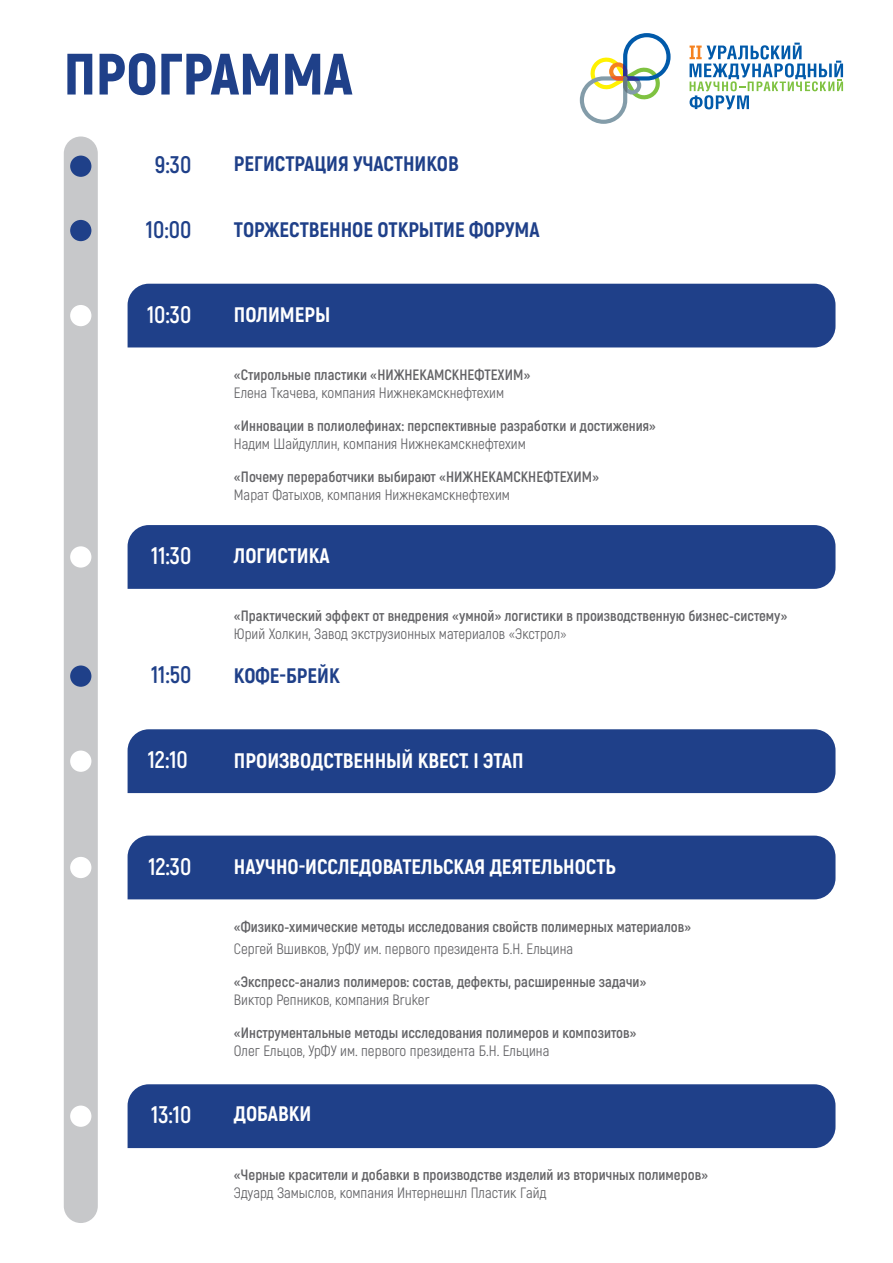
<style>
.page{position:relative;width:893px;height:1263px;background:#fff}
.page>*{position:absolute;margin:0;border:0;box-sizing:border-box;transform-origin:0 0}
.t1{font:900 58.2px "Akrobat";color:#1f4089}
.t2{font:700 24px "Akrobat";color:#fff}
.t3{font:700 24px "Akrobat";color:#1f4089}
.t4{font:800 21px "Akrobat";color:#fff}
.t5{font:800 21px "Akrobat";color:#1f4089}
.t6{font:700 15px "Akrobat";color:#636366}
.t7{font:15px "Akrobat";color:#636366}
</style>
<div class="page">
<div style="left:64px;top:136px;width:34px;height:1087px;background:#c7c8ca;border-radius:17px"></div>
<div style="left:128px;top:284px;width:707px;height:63px;background:#1f4089"></div>
<div style="left:128px;top:836px;width:707px;height:63px;background:#1f4089"></div>
<svg style="left:580px;top:33px;width:91px;height:91px"></svg>
<svg style="left:690px;top:43px;width:153px;height:66px"></svg>
<div style="left:70px;top:156px;width:21px;height:21px;background:#1f4089;border-radius:50%"></div>
<div style="left:70px;top:220px;width:21px;height:21px;background:#1f4089;border-radius:50%"></div>
<div style="left:70px;top:305px;width:21px;height:21px;background:#fff;border-radius:50%"></div>
<div style="left:128px;top:525px;width:707px;height:64px;background:#1f4089"></div>
<div style="left:70px;top:546px;width:21px;height:22px;background:#fff;border-radius:50%"></div>
<div style="left:70px;top:665px;width:21px;height:22px;background:#1f4089;border-radius:50%"></div>
<div style="left:70px;top:857px;width:21px;height:21px;background:#fff;border-radius:50%"></div>
<div style="left:128px;top:1084px;width:707px;height:64px;background:#1f4089"></div>
<div style="left:70px;top:1105px;width:21px;height:22px;background:#fff;border-radius:50%"></div>
<div style="left:70px;top:750px;width:21px;height:22px;background:#fff;border-radius:50%"></div>
<div style="left:128px;top:729px;width:707px;height:64px;background:#1f4089"></div>
<h1 class="t1" style="left:64px;top:36px;width:290px">ПРОГРАММА</h1>
<h2 class="t3" style="left:155px;top:150px;width:38px">9:30</h2>
<h3 class="t5" style="left:234px;top:151px;width:226px">РЕГИСТРАЦИЯ УЧАСТНИКОВ</h3>
<h2 class="t3" style="left:146px;top:214px;width:47px">10:00</h2>
<h3 class="t5" style="left:234px;top:216px;width:307px">ТОРЖЕСТВЕННОЕ ОТКРЫТИЕ ФОРУМА</h3>
<h2 class="t2" style="left:147px;top:299px;width:46px">10:30</h2>
<h3 class="t4" style="left:234px;top:301px;width:98px">ПОЛИМЕРЫ</h3>
<p class="t6" style="left:234px;top:365px;width:298px">«Стирольные пластики «НИЖНЕКАМСКНЕФТЕХИМ»</p>
<p class="t7" style="left:234px;top:383px;width:272px">Елена Ткачева, компания Нижнекамскнефтехим</p>
<p class="t6" style="left:234px;top:416px;width:424px">«Инновации в полиолефинах: перспективные разработки и достижения»</p>
<p class="t7" style="left:234px;top:434px;width:293px">Надим Шайдуллин, компания Нижнекамскнефтехим</p>
<p class="t6" style="left:234px;top:467px;width:367px">«Почему переработчики выбирают «НИЖНЕКАМСКНЕФТЕХИМ»</p>
<p class="t7" style="left:234px;top:485px;width:277px">Марат Фатыхов, компания Нижнекамскнефтехим</p>
<h2 class="t2" style="left:151px;top:541px;width:42px">11:30</h2>
<h3 class="t4" style="left:234px;top:542px;width:97px">ЛОГИСТИКА</h3>
<p class="t6" style="left:234px;top:606px;width:555px">«Практический эффект от внедрения «умной» логистики в производственную бизнес-систему»</p>
<p class="t7" style="left:234px;top:625px;width:334px">Юрий Холкин, Завод экструзионных материалов «Экстрол»</p>
<h2 class="t3" style="left:151px;top:660px;width:42px">11:50</h2>
<h3 class="t5" style="left:234px;top:662px;width:108px">КОФЕ-БРЕЙК</h3>
<h2 class="t2" style="left:148px;top:745px;width:42px">12:10</h2>
<h3 class="t4" style="left:234px;top:747px;width:291px">ПРОИЗВОДСТВЕННЫЙ КВЕСТ. I ЭТАП</h3>
<h2 class="t2" style="left:148px;top:851px;width:45px">12:30</h2>
<h3 class="t4" style="left:234px;top:853px;width:383px">НАУЧНО-ИССЛЕДОВАТЕЛЬСКАЯ ДЕЯТЕЛЬНОСТЬ</h3>
<p class="t6" style="left:234px;top:917px;width:459px">«Физико-химические методы исследования свойств полимерных материалов»</p>
<p class="t7" style="left:234px;top:940px;width:341px">Сергей Вшивков, УрФУ им. первого президента Б.Н. Ельцина</p>
<p class="t6" style="left:234px;top:972px;width:414px">«Экспресс-анализ полимеров: состав, дефекты, расширенные задачи»</p>
<p class="t7" style="left:234px;top:991px;width:197px">Виктор Репников, компания Bruker</p>
<p class="t6" style="left:234px;top:1023px;width:404px">«Инструментальные методы исследования полимеров и композитов»</p>
<p class="t7" style="left:234px;top:1042px;width:317px">Олег Ельцов, УрФУ им. первого президента Б.Н. Ельцина</p>
<h2 class="t2" style="left:151px;top:1100px;width:42px">13:10</h2>
<h3 class="t4" style="left:234px;top:1101px;width:79px">ДОБАВКИ</h3>
<p class="t6" style="left:234px;top:1165px;width:476px">«Черные красители и добавки в производстве изделий из вторичных полимеров»</p>
<p class="t7" style="left:234px;top:1184px;width:314px">Эдуард Замыслов, компания Интернешнл Пластик Гайд</p>
</div>
